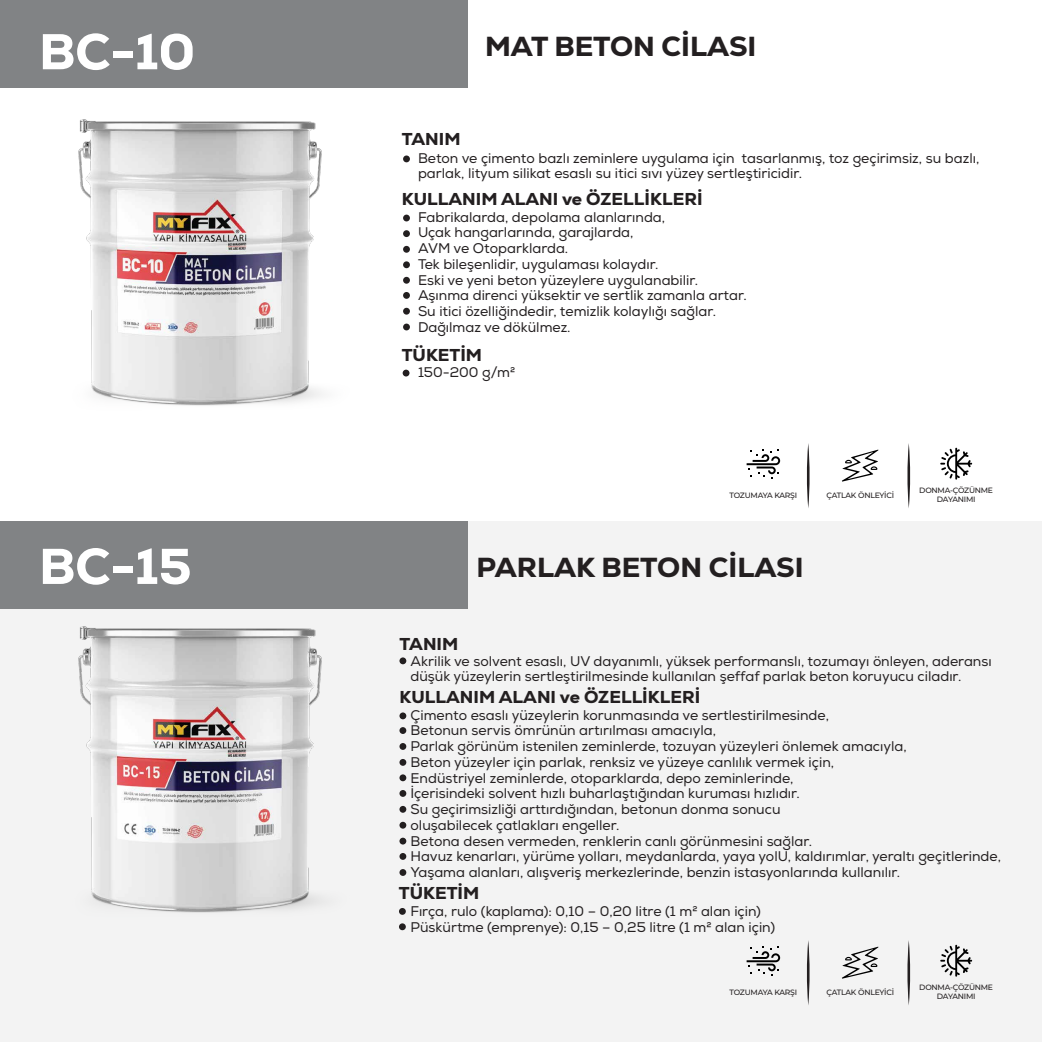
<style>
.page{position:relative;width:1042px;height:1042px;background:#fff}
.page>*{position:absolute;margin:0;border:0;box-sizing:border-box;transform-origin:0 0}
.t1{font:800 50.23px "Nexa";color:#fff}
.t2{font:800 28px "Nexa";color:#231f20}
.t3{font:800 17.5px "Nexa";color:#231f20}
.t4{font:14px/15.8px "Nexa";color:#231f20}
.t5{font:500 7.7px/8.8px "Montserrat";letter-spacing:-.03em;color:#231f20;text-align:center}
</style>
<div class="page">
<div style="left:0;top:521px;width:1041px;height:521px;background:#f3f3f3"></div>
<div style="left:0;top:0;width:467px;height:88px;background:#818385"></div>
<div style="left:0;top:521px;width:467px;height:88px;background:#818385"></div>
<div style="left:403px;top:215px;width:7px;height:6px;background:#231f20;border-radius:50%"></div>
<div style="left:403px;top:277px;width:7px;height:7px;background:#231f20;border-radius:50%"></div>
<div style="left:403px;top:261px;width:7px;height:7px;background:#231f20;border-radius:50%"></div>
<div style="left:403px;top:292px;width:7px;height:7px;background:#231f20;border-radius:50%"></div>
<div style="left:403px;top:308px;width:7px;height:7px;background:#231f20;border-radius:50%"></div>
<div style="left:403px;top:324px;width:7px;height:6px;background:#231f20;border-radius:50%"></div>
<svg style="left:403px;top:370px;width:6px;height:6px"></svg>
<div style="left:403px;top:246px;width:7px;height:7px;background:#231f20;border-radius:50%"></div>
<div style="left:403px;top:230px;width:7px;height:7px;background:#231f20;border-radius:50%"></div>
<div style="left:403px;top:155px;width:7px;height:7px;background:#231f20;border-radius:50%"></div>
<img style="left:78px;top:626px;width:244px;height:287px">
<img style="left:78px;top:119px;width:245px;height:287px">
<div style="left:399px;top:712px;width:7px;height:7px;background:#231f20;border-radius:50%"></div>
<div style="left:399px;top:727px;width:7px;height:7px;background:#231f20;border-radius:50%"></div>
<div style="left:399px;top:743px;width:7px;height:7px;background:#231f20;border-radius:50%"></div>
<div style="left:399px;top:759px;width:7px;height:7px;background:#231f20;border-radius:50%"></div>
<div style="left:399px;top:774px;width:7px;height:7px;background:#231f20;border-radius:50%"></div>
<div style="left:399px;top:790px;width:7px;height:7px;background:#231f20;border-radius:50%"></div>
<div style="left:399px;top:806px;width:7px;height:7px;background:#231f20;border-radius:50%"></div>
<div style="left:399px;top:822px;width:7px;height:6px;background:#231f20;border-radius:50%"></div>
<div style="left:399px;top:837px;width:7px;height:7px;background:#231f20;border-radius:50%"></div>
<div style="left:399px;top:853px;width:7px;height:7px;background:#231f20;border-radius:50%"></div>
<div style="left:399px;top:869px;width:7px;height:7px;background:#231f20;border-radius:50%"></div>
<div style="left:399px;top:657px;width:7px;height:7px;background:#231f20;border-radius:50%"></div>
<div style="left:399px;top:908px;width:7px;height:7px;background:#231f20;border-radius:50%"></div>
<div style="left:399px;top:923px;width:7px;height:7px;background:#231f20;border-radius:50%"></div>
<svg style="left:806px;top:443px;width:4px;height:65px"></svg>
<svg style="left:907px;top:443px;width:3px;height:65px"></svg>
<svg style="left:940px;top:448px;width:32px;height:31px"></svg>
<svg style="left:746px;top:449px;width:34px;height:30px"></svg>
<svg style="left:842px;top:449px;width:36px;height:33px"></svg>
<svg style="left:806px;top:940px;width:4px;height:65px"></svg>
<svg style="left:907px;top:940px;width:3px;height:65px"></svg>
<svg style="left:940px;top:945px;width:32px;height:31px"></svg>
<svg style="left:746px;top:946px;width:34px;height:29px"></svg>
<svg style="left:842px;top:946px;width:36px;height:32px"></svg>
<h1 class="t1" style="left:39px;top:19px;width:157px">BC-10</h1>
<h2 class="t2" style="left:485px;top:29px;width:273px">MAT BETON CİLASI</h2>
<p class="t3" style="left:402px;top:128px;width:60px">TANIM</p>
<p class="t4" style="left:418px;top:150px;width:563px">Beton ve çimento bazlı zeminlere uygulama için tasarlanmış, toz geçirimsiz, su bazlı, parlak, lityum silikat esaslı su itici sıvı yüzey sertleştiricidir.</p>
<p class="t4" style="left:418px;top:209px;width:330px">Fabrikalarda, depolama alanlarında,<br>Uçak hangarlarında, garajlarda,<br>AVM ve Otoparklarda.<br>Tek bileşenlidir, uygulaması kolaydır.<br>Eski ve yeni beton yüzeylere uygulanabilir.<br>Aşınma direnci yüksektir ve sertlik zamanla artar.<br>Su itici özelliğindedir, temizlik kolaylığı sağlar.<br>Dağılmaz ve dökülmez.</p>
<p class="t4" style="left:418px;top:365px;width:99px">150-200 g/m2</p>
<p class="t3" style="left:402px;top:188px;width:302px">KULLANIM ALANI ve ÖZELLİKLERİ</p>
<p class="t3" style="left:402px;top:343px;width:82px">TÜKETİM</p>
<p class="t5" style="left:729px;top:490px;width:69px">TOZUMAYA KARŞI</p>
<p class="t5" style="left:826px;top:490px;width:69px">ÇATLAK ÖNLEYİCİ</p>
<h1 class="t1" style="left:39px;top:534px;width:154px">BC-15</h1>
<h2 class="t2" style="left:476px;top:550px;width:328px">PARLAK BETON CİLASI</h2>
<p class="t5" style="left:919px;top:485px;width:75px">DONMA-ÇÖZÜNME<br>DAYANIMI</p>
<p class="t3" style="left:399px;top:632px;width:60px">TANIM</p>
<p class="t3" style="left:399px;top:685px;width:302px">KULLANIM ALANI ve ÖZELLİKLERİ</p>
<p class="t4" style="left:410px;top:653px;width:583px">Akrilik ve solvent esaslı, UV dayanımlı, yüksek performanslı, tozumayı önleyen, aderansı düşük yüzeylerin sertleştirilmesinde kullanılan şeffaf parlak beton koruyucu ciladır.</p>
<p class="t4" style="left:410px;top:707px;width:592px">Çimento esaslı yüzeylerin korunmasında ve sertlestirilmesinde,<br>Betonun servis ömrünün artırılması amacıyla,<br>Parlak görünüm istenilen zeminlerde, tozuyan yüzeyleri önlemek amacıyla,<br>Beton yüzeyler için parlak, renksiz ve yüzeye canlılık vermek için,<br>Endüstriyel zeminlerde, otoparklarda, depo zeminlerinde,<br>İçerisindeki solvent hızlı buharlaştığından kuruması hızlıdır.<br>Su geçirimsizliği arttırdığından, betonun donma sonucu<br>oluşabilecek çatlakları engeller.<br>Betona desen vermeden, renklerin canlı görünmesini sağlar.<br>Havuz kenarları, yürüme yolları, meydanlarda, yaya yolU, kaldırımlar, yeraltı geçitlerinde, Yaşama alanları, alışveriş merkezlerinde, benzin istasyonlarında kullanılır.</p>
<p class="t3" style="left:399px;top:882px;width:82px">TÜKETİM</p>
<p class="t4" style="left:410px;top:903px;width:366px">Fırça, rulo (kaplama): 0,10 – 0,20 litre (1 m2 alan için)<br>Püskürtme (emprenye): 0,15 – 0,25 litre (1 m2 alan için)</p>
<p class="t5" style="left:729px;top:987px;width:69px">TOZUMAYA KARŞI</p>
<p class="t5" style="left:826px;top:987px;width:69px">ÇATLAK ÖNLEYİCİ</p>
<p class="t5" style="left:919px;top:982px;width:75px">DONMA-ÇÖZÜNME<br>DAYANIMI</p>
</div>
